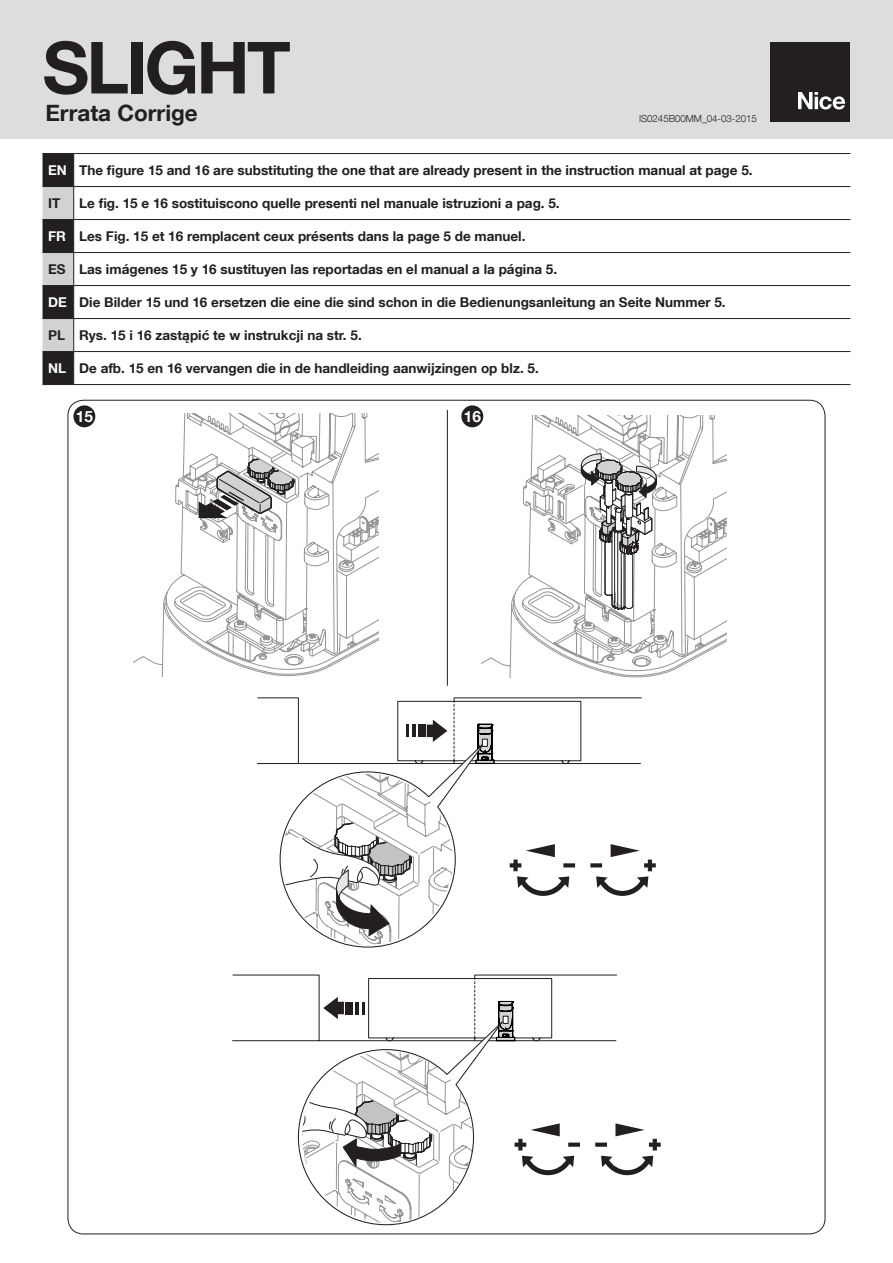
<style>
.page{position:relative;width:893px;height:1263px;background:#fff}
.page>*{position:absolute;margin:0;border:0;box-sizing:border-box;transform-origin:0 0}
.t1{font:700 72px "Helvetica Neue LT Com";letter-spacing:-.04em;color:#231f20}
.t2{font:700 22.5px "Helvetica Neue LT Com";color:#231f20}
.t3{font:700 15.45px "Helvetica Neue LT Com";color:#fff}
.t4{font:700 13.5px "Helvetica Neue LT Com";color:#231f20}
.t5{font:300 9.75px "Helvetica Neue LT Com";letter-spacing:-.005em;color:#231f20}
.s1{color:#fff}
</style>
<div class="page">
<div style="left:0;top:0;width:893px;height:138px;background:#dcdddf"></div>
<div style="left:770px;top:42px;width:80px;height:80px;background:#231f20"></div>
<svg style="left:798px;top:92px;width:47px;height:17px"></svg>
<svg style="left:175px;top:474px;width:8px;height:160px"></svg>
<svg style="left:183px;top:414px;width:196px;height:262px"></svg>
<svg style="left:512px;top:582px;width:166px;height:95px"></svg>
<svg style="left:523px;top:467px;width:179px;height:201px"></svg>
<svg style="left:531px;top:415px;width:196px;height:240px"></svg>
<hr style="left:447px;top:410px;width:1px;height:276px;background:#231f20">
<div style="left:73px;top:405px;width:22px;height:22px;background:#231f20;border-radius:50%"></div>
<div style="left:461px;top:405px;width:22px;height:22px;background:#231f20;border-radius:50%"></div>
<svg style="left:652px;top:863px;width:4px;height:4px"></svg>
<hr style="left:648px;top:859px;width:4px;height:12px;background:#231f20">
<div style="left:649px;top:1142px;width:12px;height:5px;background:#231f20"></div>
<svg style="left:653px;top:1139px;width:4px;height:11px"></svg>
<svg style="left:232px;top:975px;width:421px;height:250px"></svg>
<svg style="left:257px;top:698px;width:391px;height:250px"></svg>
<svg style="left:503px;top:1016px;width:6px;height:8px"></svg>
<svg style="left:482px;top:739px;width:6px;height:8px"></svg>
<svg style="left:43px;top:154px;width:30px;height:230px;background:#6d6b6d"></svg>
<svg style="left:74px;top:187px;width:776px;height:197px"></svg>
<svg style="left:74px;top:220px;width:776px;height:98px"></svg>
<hr style="left:73px;top:154px;width:1px;height:32px;background:#231f20">
<hr style="left:43px;top:186px;width:31px;height:1px;background:#231f20">
<hr style="left:74px;top:186px;width:776px;height:1px;background:#231f20">
<hr style="left:73px;top:187px;width:1px;height:32px;background:#231f20">
<hr style="left:43px;top:219px;width:31px;height:1px;background:#231f20">
<hr style="left:74px;top:219px;width:776px;height:1px;background:#231f20">
<hr style="left:73px;top:220px;width:1px;height:32px;background:#231f20">
<hr style="left:43px;top:252px;width:31px;height:1px;background:#231f20">
<hr style="left:74px;top:252px;width:776px;height:1px;background:#231f20">
<hr style="left:73px;top:253px;width:1px;height:32px;background:#231f20">
<hr style="left:43px;top:285px;width:31px;height:1px;background:#231f20">
<hr style="left:74px;top:285px;width:776px;height:1px;background:#231f20">
<hr style="left:73px;top:286px;width:1px;height:32px;background:#231f20">
<hr style="left:43px;top:318px;width:31px;height:1px;background:#231f20">
<hr style="left:74px;top:318px;width:776px;height:1px;background:#231f20">
<hr style="left:73px;top:319px;width:1px;height:32px;background:#231f20">
<hr style="left:43px;top:351px;width:31px;height:1px;background:#231f20">
<hr style="left:74px;top:351px;width:776px;height:1px;background:#231f20">
<hr style="left:73px;top:352px;width:1px;height:32px;background:#231f20">
<hr style="left:43px;top:153px;width:31px;height:1px;background:#231f20">
<hr style="left:74px;top:153px;width:776px;height:1px;background:#231f20">
<hr style="left:43px;top:384px;width:31px;height:1px;background:#231f20">
<hr style="left:74px;top:384px;width:776px;height:1px;background:#231f20">
<h1 class="t1" style="left:43px;top:22px;width:250px">SLIGHT</h1>
<h2 class="t2" style="left:45px;top:99px;width:154px">Errata Corrige</h2>
<p class="t5" style="left:639px;top:112px;width:120px">IS0245B00MM_04-03-2015</p>
<p class="t4" style="left:48px;top:162px;width:706px"><span class="s1">EN</span> The figure 15 and 16 are substituting the one that are already present in the instruction manual at page 5.</p>
<p class="t4" style="left:48px;top:194px;width:14px">IT</p>
<p class="t4" style="left:79px;top:194px;width:482px">Le fig. 15 e 16 sostituiscono quelle presenti nel manuale istruzioni a pag. 5.</p>
<p class="t4" style="left:48px;top:227px;width:479px"><span class="s1">FR</span> Les Fig. 15 et 16 remplacent ceux présents dans la page 5 de manuel.</p>
<p class="t4" style="left:48px;top:260px;width:511px">ES Las imágenes 15 y 16 sustituyen las reportadas en el manual a la página 5.</p>
<p class="t4" style="left:48px;top:293px;width:679px"><span class="s1">DE</span> Die Bilder 15 und 16 ersetzen die eine die sind schon in die Bedienungsanleitung an Seite Nummer 5.</p>
<p class="t4" style="left:48px;top:326px;width:315px">PL Rys. 15 i 16 zastąpić te w instrukcji na str. 5.</p>
<p class="t4" style="left:48px;top:359px;width:492px"><span class="s1">NL</span> De afb. 15 en 16 vervangen die in de handleiding aanwijzingen op blz. 5.</p>
<p class="t3" style="left:76px;top:407px;width:19px">15</p>
<p class="t3" style="left:464px;top:407px;width:19px">16</p>
</div>
